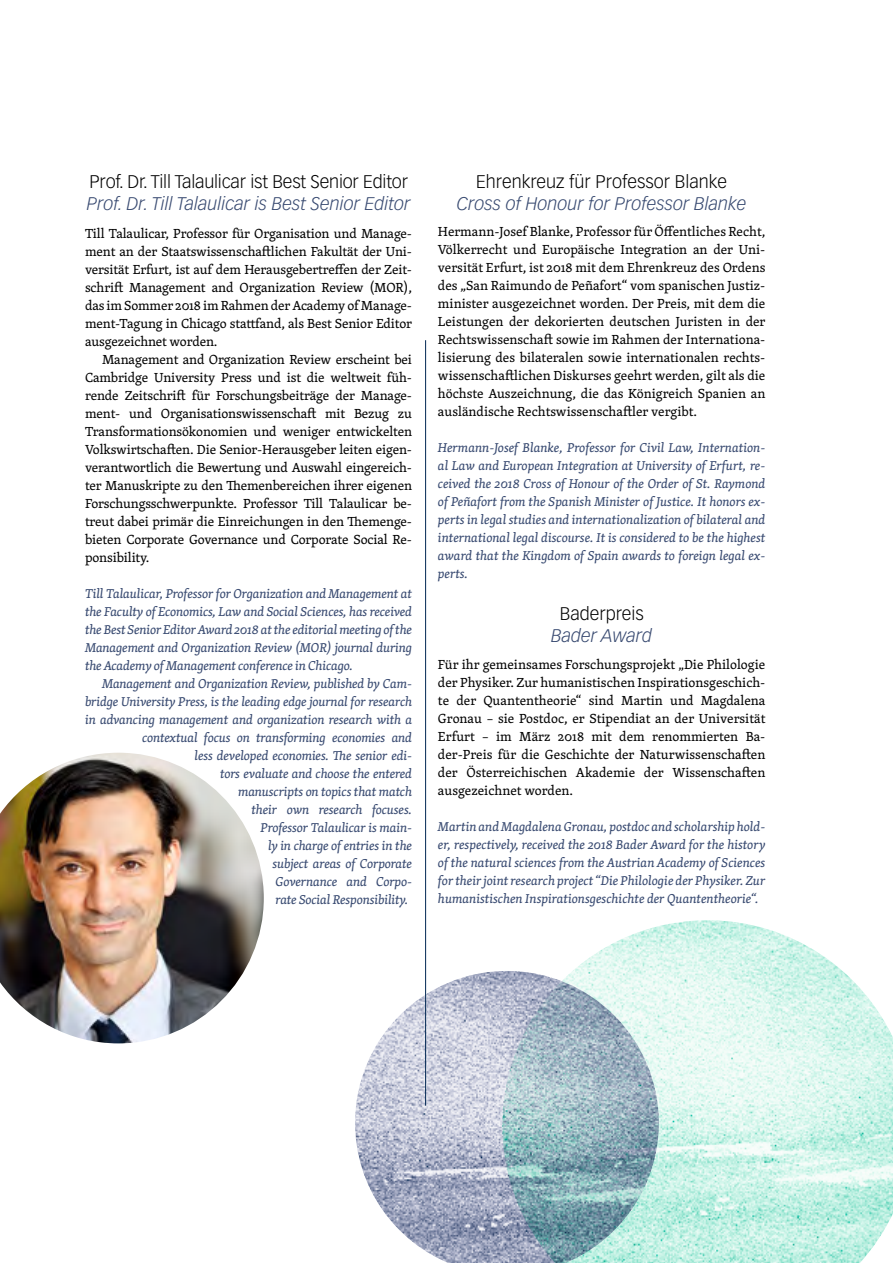
<style>
.page{position:relative;width:893px;height:1263px;background:#fff}
.page>*{position:absolute;margin:0;border:0;box-sizing:border-box;transform-origin:0 0}
.t1{font:italic 300 18px "Vectora LH";color:#374970}
.t2{font:300 18px "Vectora LH";letter-spacing:-.01em;color:#000}
.t3{font:13.5px/18px "Skolar";letter-spacing:-.01em;color:#000;text-align:justify}
.t4{font:italic 13.2px/18px "Skolar";letter-spacing:-.01em;color:#374970;text-align:justify}
</style>
<div class="page">
<img style="left:573px;top:920px;width:320px;height:343px">
<img style="left:355px;top:971px;width:304px;height:292px">
<img style="left:0;top:753px;width:264px;height:290px">
<hr style="left:425px;top:340px;width:1px;height:766px;background:#002752">
<h1 class="t2" style="left:89px;top:171px;width:320px">Prof. Dr. Till Talaulicar ist Best Senior Editor</h1>
<h1 class="t1" style="left:87px;top:193px;width:325px">Prof. Dr. Till Talaulicar is Best Senior Editor</h1>
<p class="t3" style="left:85px;top:224px;width:329px">Till Talaulicar, Professor für Organisation und Manage&shy;ment an der Staatswissenschaftlichen Fakultät der Uni&shy;versität Erfurt, ist auf dem Herausgebertreffen der Zeit&shy;schrift Management and Organization Review (MOR), das im Sommer 2018 im Rahmen der Academy of Manage&shy;ment-Tagung in Chicago stattfand, als Best Senior Editor ausgezeichnet worden.</p>
<p class="t3" style="left:85px;top:350px;width:329px;text-indent:17px">Management and Organization Review erscheint bei Cambridge University Press und ist die weltweit füh&shy;rende Zeitschrift für Forschungsbeiträge der Manage&shy;ment- und Organisationswissenschaft mit Bezug zu Transformationsökonomien und weniger entwickelten Volkswirtschaften. Die Senior-Herausgeber leiten eigen&shy;verantwortlich die Bewertung und Auswahl eingereich&shy;ter Manuskripte zu den Themenbereichen ihrer eigenen Forschungsschwerpunkte. Professor Till Talaulicar be&shy;treut dabei primär die Einreichungen in den Themenge&shy;bieten Corporate Governance und Corporate Social Re&shy;ponsibility.</p>
<p class="t4" style="left:85px;top:584px;width:329px">Till Talaulicar, Professor for Organization and Management at the Faculty of Economics, Law and Social Sciences, has received the Best Senior Editor Award 2018 at the editorial meeting of the Management and Organization Review (MOR) journal during the Academy of Management conference in Chicago.</p>
<p class="t4" style="left:85px;top:674px;width:329px;text-align:right">Management and Organization Review, published by Cam&shy;bridge University Press, is the leading edge journal for research in advancing management and organization research with a contextual focus on transforming economies and<br>less developed economies. The senior edi-<br>tors evaluate and choose the entered<br>manuscripts on topics that match<br>their own research focuses.<br>Professor Talaulicar is main-<br>ly in charge of entries in the<br>subject areas of Corporate<br>Governance and Corpo-<br>rate Social Responsibility.</p>
<h1 class="t2" style="left:476px;top:171px;width:252px">Ehrenkreuz für Professor Blanke</h1>
<h1 class="t1" style="left:457px;top:193px;width:291px">Cross of Honour for Professor Blanke</h1>
<p class="t3" style="left:438px;top:222px;width:329px">Hermann-Josef Blanke, Professor für Öffentliches Recht, Völkerrecht und Europäische Integration an der Uni&shy;versität Erfurt, ist 2018 mit dem Ehrenkreuz des Ordens des „San Raimundo de Peñafort“ vom spanischen Justiz&shy;minister ausgezeichnet worden. Der Preis, mit dem die Leistungen der dekorierten deutschen Juristen in der Rechtswissenschaft sowie im Rahmen der Internationa&shy;lisierung des bilateralen sowie internationalen rechts&shy;wissenschaftlichen Diskurses geehrt werden, gilt als die höchste Auszeichnung, die das Königreich Spanien an ausländische Rechtswissenschaftler vergibt.</p>
<p class="t4" style="left:438px;top:438px;width:329px">Hermann-Josef Blanke, Professor for Civil Law, Internation&shy;al Law and European Integration at University of Erfurt, re&shy;ceived the 2018 Cross of Honour of the Order of St. Raymond of Peñafort from the Spanish Minister of Justice. It honors ex&shy;perts in legal studies and internationalization of bilateral and international legal discourse. It is considered to be the highest award that the Kingdom of Spain awards to foreign legal ex&shy;perts.</p>
<h1 class="t2" style="left:560px;top:603px;width:86px">Baderpreis</h1>
<h1 class="t1" style="left:551px;top:625px;width:103px">Bader Award</h1>
<p class="t3" style="left:438px;top:655px;width:329px">Für ihr gemeinsames Forschungsprojekt „Die Philologie der Physiker. Zur humanistischen Inspirationsgeschich&shy;te der Quantentheorie“ sind Martin und Magdalena Gronau – sie Postdoc, er Stipendiat an der Universität Erfurt – im März 2018 mit dem renommierten Ba&shy;der-Preis für die Geschichte der Naturwissenschaften der Österreichischen Akademie der Wissenschaften ausgezeichnet worden.</p>
<p class="t4" style="left:438px;top:817px;width:329px">Martin and Magdalena Gronau, postdoc and scholarship hold&shy;er, respectively, received the 2018 Bader Award for the history of the natural sciences from the Austrian Academy of Sciences for their joint research project “Die Philologie der Physiker. Zur humanistischen Inspirationsgeschichte der Quantentheorie“.</p>
</div>
